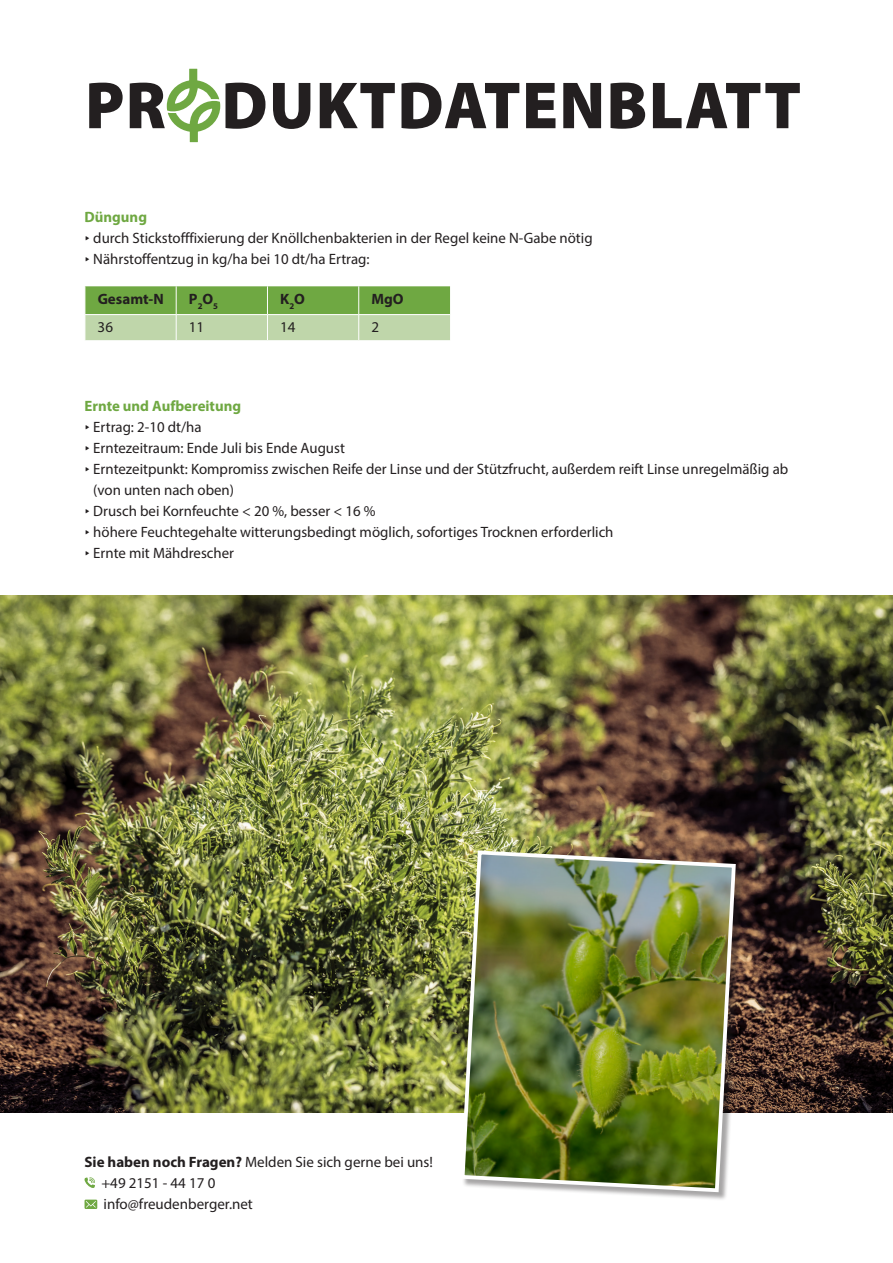
<style>
.page{position:relative;width:893px;height:1263px;background:#fff}
.page>*{position:absolute;margin:0;border:0;box-sizing:border-box;transform-origin:0 0}
.t1{font:900 67.05px "Myriad Pro";letter-spacing:.02em;color:#231f20}
.t2{font:15px/21px "Myriad Pro";color:#231f20}
.t3{font:700 15px "Myriad Pro";color:#6fa842}
.t4{font:700 15px "Myriad Pro";color:#231f20}
.s1{font-weight:700;color:#6fa842}
.s2{font-family:"Geogrotesque"}
.s3{font-weight:700}
</style>
<div class="page">
<svg style="left:85px;top:1177px;width:10px;height:11px"></svg>
<svg style="left:85px;top:1199px;width:12px;height:10px"></svg>
<svg style="left:85px;top:286px;width:365px;height:55px;background:#9ac17a"></svg>
<img style="left:0;top:595px;width:893px;height:518px">
<div style="left:462px;top:852px;width:283px;height:349px;background:#231f20;opacity:.4"></div>
<img style="left:459px;top:848px;width:279px;height:346px">
<svg style="left:167px;top:69px;width:53px;height:73px"></svg>
<h1 class="t1" style="left:85px;top:61px;width:717px">PR DUKTDATENBLATT</h1>
<p class="t2" style="left:85px;top:206px;width:510px"><span class="s1">Düngung<br></span><span class="s2">∂</span> durch Stickstofffixierung der Knöllchenbakterien in der Regel keine N-Gabe nötig <span class="s2">∂</span> Nährstoffentzug in kg/ha bei 10 dt/ha Ertrag:</p>
<p class="t4" style="left:98px;top:289px;width:68px">Gesamt-N</p>
<p class="t4" style="left:189px;top:289px;width:31px">P<sub>2</sub>O<sub>5</sub></p>
<p class="t4" style="left:280px;top:289px;width:26px">K<sub>2</sub>O</p>
<p class="t4" style="left:371px;top:289px;width:34px">MgO</p>
<p class="t2" style="left:98px;top:316px;width:17px">36</p>
<p class="t2" style="left:189px;top:316px;width:17px">11</p>
<p class="t2" style="left:280px;top:316px;width:17px">14</p>
<p class="t2" style="left:371px;top:316px;width:9px">2</p>
<p class="t3" style="left:85px;top:396px;width:158px">Ernte und Aufbereitung</p>
<p class="t2" style="left:85px;top:416px;width:119px"><span class="s2">∂</span> Ertrag: 2-10 dt/ha</p>
<p class="t2" style="left:85px;top:437px;width:262px"><span class="s2">∂</span> Erntezeitraum: Ende Juli bis Ende August</p>
<p class="t2" style="left:85px;top:458px;width:705px"><span class="s2">∂</span> Erntezeitpunkt: Kompromiss zwischen Reife der Linse und der Stützfrucht, außerdem reift Linse unregelmäßig ab</p>
<p class="t2" style="left:93px;top:479px;width:142px">(von unten nach oben)</p>
<p class="t2" style="left:85px;top:500px;width:293px"><span class="s2">∂</span> Drusch bei Kornfeuchte &lt; 20 %, besser &lt; 16 %</p>
<p class="t2" style="left:85px;top:521px;width:530px"><span class="s2">∂</span> höhere Feuchtegehalte witterungsbedingt möglich, sofortiges Trocknen erforderlich</p>
<p class="t2" style="left:85px;top:542px;width:151px"><span class="s2">∂</span> Ernte mit Mähdrescher</p>
<p class="t2" style="left:101px;top:1151px;width:333px;text-indent:-17px"><span class="s3">Sie haben noch Fragen?</span> Melden Sie sich gerne bei uns! +49 2151 - 44 17 0<br>info@freudenberger.net</p>
</div>
